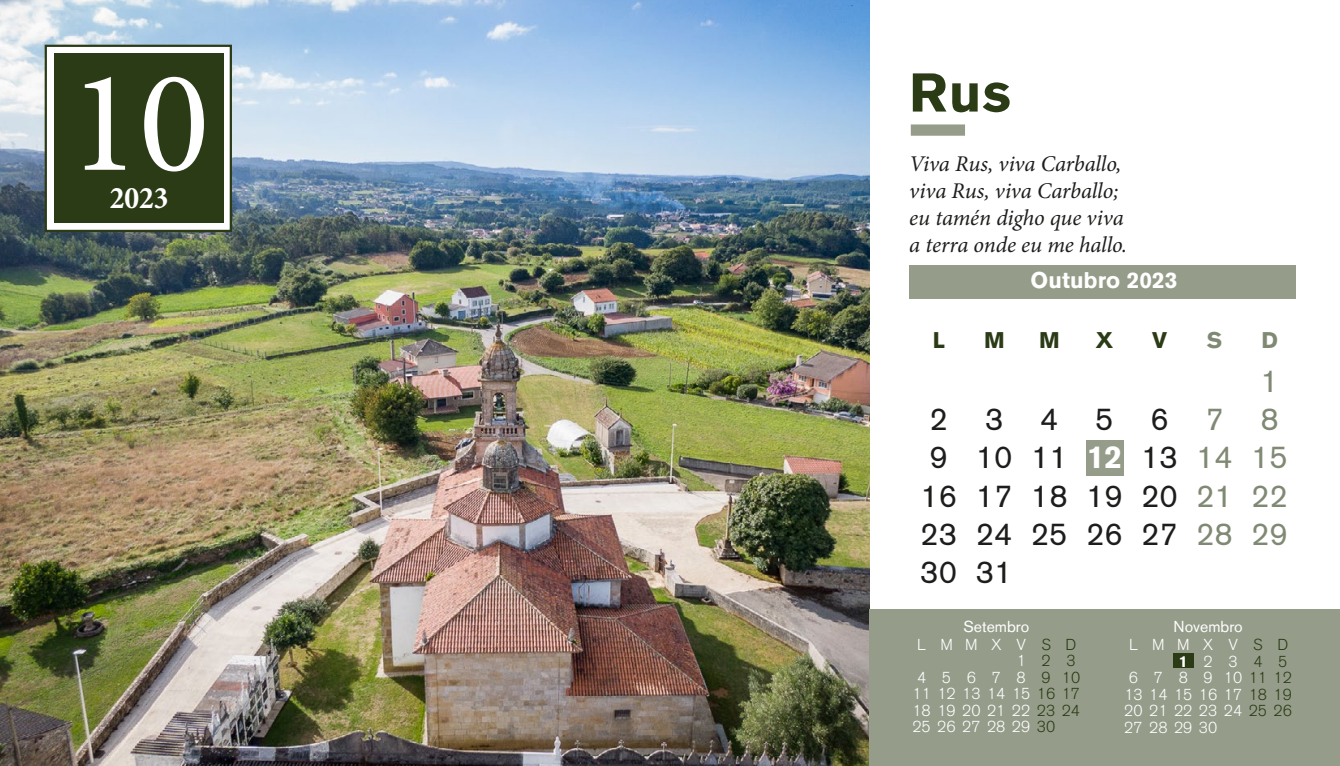
<style>
.page{position:relative;width:1340px;height:766px;background:#fff}
.page>*{position:absolute;margin:0;border:0;box-sizing:border-box;transform-origin:0 0}
.t1{font:146.25px "Minion Pro";color:#fff}
.t2{font:700 54px "Akzidenz Grotesk BQ";color:#2b3b16}
.t3{font:31.5px/38px "Akzidenz Grotesk BQ";color:#1d1d1b}
.t4{font:700 condensed 31.5px "Minion Pro";color:#fff}
.t5{font:italic 22.5px/27px "Minion Pro";letter-spacing:-.005em;color:#1d1d1b}
.t6{font:700 22.5px "Akzidenz Grotesk BQ";color:#fff}
.t7{font:700 22.5px "Akzidenz Grotesk BQ";color:#2b3b16}
.t8{font:700 22.5px "Akzidenz Grotesk BQ";color:#808973}
.t9{font:300 15.75px "Akzidenz Grotesk BQ";color:#fff}
.t10{font:15.75px "Akzidenz Grotesk BQ";color:#fff}
.t11{font:300 15.75px "Akzidenz Grotesk BQ";letter-spacing:.995em;color:#fff}
.t12{font:300 15.75px "Akzidenz Grotesk BQ";letter-spacing:.915em;color:#fff}
.t13{font:300 15.75px "Akzidenz Grotesk BQ";letter-spacing:.92em;color:#fff}
.t14{font:300 15.75px "Akzidenz Grotesk BQ";color:#2b3b16}
.s1{color:#808973}
.s2{font-weight:700;color:#fff}
.s3{color:#2b3b16}
.s4{color:#fff}
.s5{font-weight:700}
</style>
<div class="page">
<img style="left:0;top:0;width:869px;height:765px">
<div style="left:45px;top:45px;width:187px;height:187px;background:#fff;border:2px solid #2b3b16"></div>
<div style="left:54px;top:53px;width:170px;height:170px;background:#2b3b16"></div>
<div style="left:909px;top:265px;width:386px;height:33px;background:#959d8a"></div>
<div style="left:1086px;top:440px;width:37px;height:35px;background:#959d8a"></div>
<div style="left:910px;top:124px;width:55px;height:12px;background:#959d8a"></div>
<div style="left:869px;top:609px;width:470px;height:156px;background:#959d8a"></div>
<div style="left:1172px;top:653px;width:21px;height:14px;background:#2b3b16"></div>
<h1 class="t1" style="left:69px;top:25px;width:142px">10</h1>
<h3 class="t4" style="left:110px;top:176px;width:60px">2023</h3>
<h2 class="t2" style="left:909px;top:61px;width:103px">Rus</h2>
<h3 class="t5" style="left:909px;top:150px;width:219px">Viva Rus, viva Carballo, viva Rus, viva Carballo; eu tamén digho que viva a terra onde eu me hallo.</h3>
<h3 class="t6" style="left:1030px;top:267px;width:148px">Outubro 2023</h3>
<h3 class="t7" style="left:932px;top:327px;width:14px">L</h3>
<h3 class="t7" style="left:984px;top:327px;width:22px">M</h3>
<h3 class="t7" style="left:1039px;top:327px;width:22px">M</h3>
<h3 class="t7" style="left:1095px;top:327px;width:19px">X</h3>
<h3 class="t7" style="left:1152px;top:327px;width:17px">V</h3>
<h3 class="t8" style="left:1206px;top:327px;width:17px">S</h3>
<h3 class="t8" style="left:1261px;top:327px;width:18px">D</h3>
<h3 class="t3" style="left:920px;top:362px;width:369px;text-indent:340px"><span class="s1">1<br></span>23456<span class="s1">78<br></span>9 10 11 <span class="s2">12</span> 13 <span class="s1">14 15<br></span>16 17 18 19 20 <span class="s1">21 22<br></span>23 24 25 26 27 <span class="s1">28 29<br></span>30 31</h3>
<p class="t10" style="left:963px;top:616px;width:67px">Setembro</p>
<p class="t12" style="left:917px;top:635px;width:161px">LMMXV<span class="s3">SD</span></p>
<p class="t14" style="left:1016px;top:651px;width:60px"><span class="s4">1</span>23</p>
<p class="t11" style="left:917px;top:668px;width:164px">45678<span class="s3">910</span></p>
<p class="t9" style="left:912px;top:684px;width:169px">11 12 13 14 15 <span class="s3">16 17</span></p>
<p class="t9" style="left:912px;top:701px;width:169px">18 19 20 21 22 <span class="s3">23 24</span></p>
<p class="t9" style="left:912px;top:718px;width:144px">25 26 27 28 29 <span class="s3">30</span></p>
<p class="t10" style="left:1173px;top:617px;width:71px">Novembro</p>
<p class="t13" style="left:1129px;top:635px;width:161px">LMMXV<span class="s3">SD</span></p>
<p class="t9" style="left:1178px;top:652px;width:110px"><span class="s5">1</span>23<span class="s3">45</span></p>
<p class="t9" style="left:1128px;top:669px;width:164px">6 7 8 9 10<span class="s3">1112</span></p>
<p class="t9" style="left:1124px;top:685px;width:169px">13 14 15 16 17 <span class="s3">18 19</span></p>
<p class="t9" style="left:1124px;top:702px;width:169px">20 21 22 23 24 <span class="s3">25 26</span></p>
<p class="t9" style="left:1124px;top:718px;width:94px">27 28 29 30</p>
</div>
